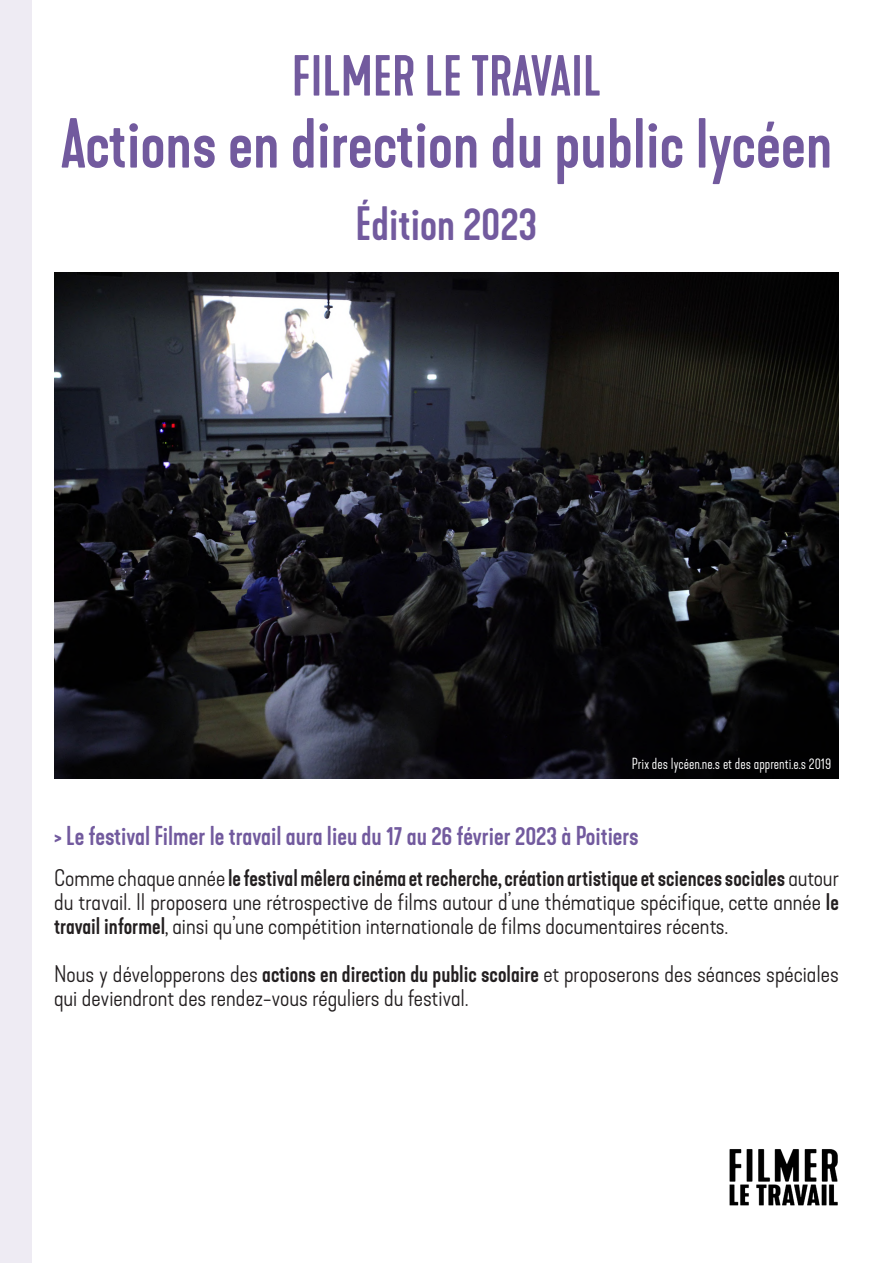
<style>
.page{position:relative;width:893px;height:1263px;background:#fff}
.page>*{position:absolute;margin:0;border:0;box-sizing:border-box;transform-origin:0 0}
.t1{font:500 66px "Kapra Neue";color:#725a9e}
.t2{font:500 54px "Kapra Neue";color:#725a9e}
.t3{font:500 45px "Kapra Neue";color:#725a9e}
.t4{font:500 25.5px "Kapra Neue";color:#725a9e}
.paragraphe{font:300 expanded 22.5px/24px "Kapra Neue";color:#231f20;text-align:justify}
.t5{font:300 15px "Kapra Neue";color:#fff}
.s1{font-weight:500;font-stretch:normal}
</style>
<div class="page">
<img style="left:729px;top:1149px;width:109px;height:57px">
<div style="left:0;top:0;width:31px;height:1263px;background:#eeebf3"></div>
<img style="left:54px;top:272px;width:785px;height:506px">
<p class="t2" style="left:292px;top:43px;width:311px">Filmer le travail</p>
<p class="t1" style="left:61px;top:104px;width:773px">Actions en direction du public lycéen</p>
<p class="t3" style="left:355px;top:196px;width:183px">Édition 2023</p>
<p class="t5" style="left:632px;top:755px;width:201px">Prix des lycéen.ne.s et des apprenti.e.s 2019</p>
<p class="t4" style="left:54px;top:820px;width:586px">&gt; Le festival Filmer le travail aura lieu du 17 au 26 février 2023 à Poitiers</p>
<p class="paragraphe" style="left:54px;top:866px;width:786px">Comme chaque année <span class="s1">le festival mêlera cinéma et recherche, création artistique et sciences sociales</span> autour du travail. Il proposera une rétrospective de films autour d’une thématique spécifique, cette année <span class="s1">le travail informel</span>, ainsi qu’une compétition internationale de films documentaires récents.</p>
<p class="paragraphe" style="left:54px;top:962px;width:786px">Nous y développerons des <span class="s1">actions en direction du public scolaire</span> et proposerons des séances spéciales qui deviendront des rendez-vous réguliers du festival.</p>
</div>
